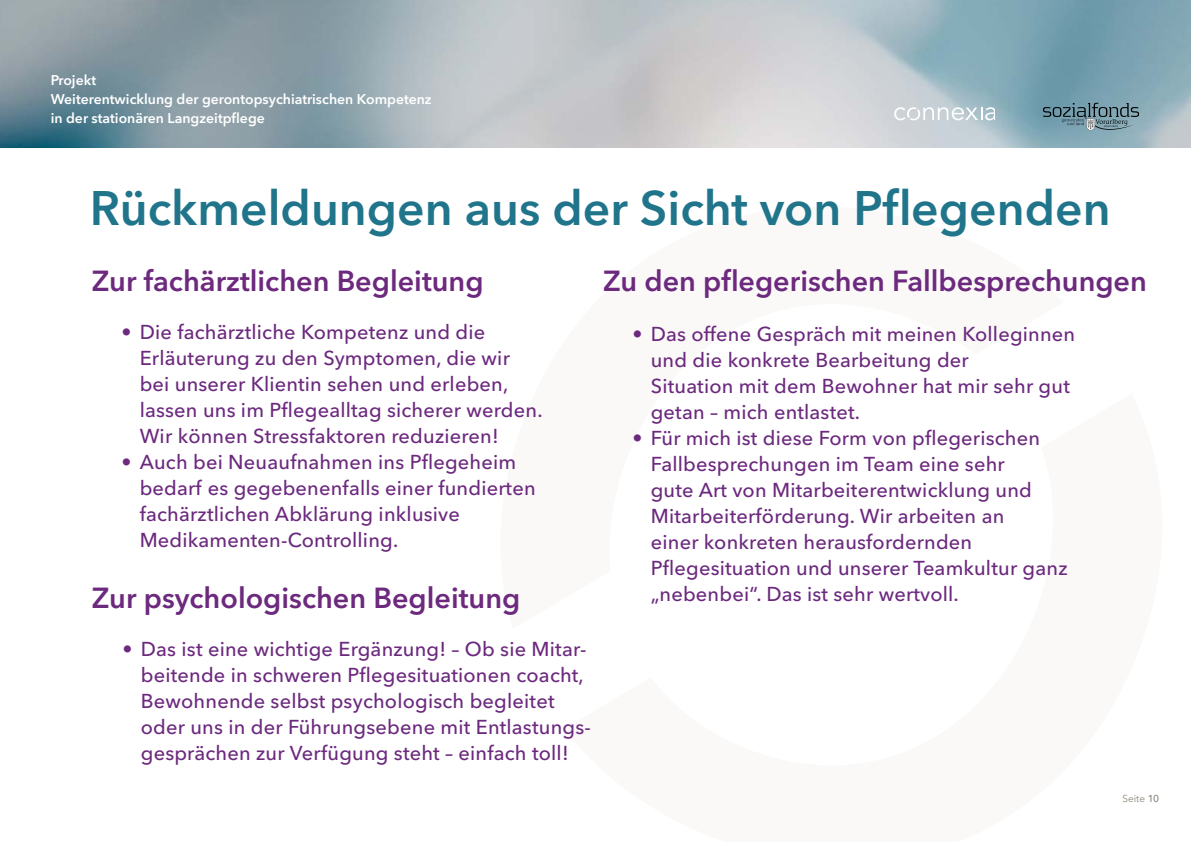
<style>
.page{position:relative;width:1191px;height:842px;background:#fff}
.page>*{position:absolute;margin:0;border:0;box-sizing:border-box;transform-origin:0 0}
.t1{font:600 48px "Avenir Next LT Pro";color:#20758b}
.t2{font:600 28.8px "Avenir Next LT Pro";color:#6c297e}
.t3{font:500 20px/26px "Avenir Next LT Pro";letter-spacing:.01em;color:#6c297e}
.t4{font:600 14px/19px "Avenir Next LT Pro";color:#fff}
.t5{font:10px "Avenir Next LT Pro";color:#8d867b}
.s1{font-weight:500}
</style>
<div class="page">
<img style="left:0;top:0;width:1191px;height:147px">
<svg style="left:894px;top:107px;width:100px;height:13px"></svg>
<svg style="left:1043px;top:103px;width:96px;height:27px;background:#698894"></svg>
<p class="t4" style="left:51px;top:71px;width:382px">Projekt<br>Weiterentwicklung der gerontopsychiatrischen Kompetenz in der stationären Langzeitpflege</p>
<h1 class="t1" style="left:90px;top:179px;width:1022px">Rückmeldungen aus der Sicht von Pflegenden</h1>
<h2 class="t2" style="left:92px;top:263px;width:393px">Zur fachärztlichen Begleitung</h2>
<p class="t3" style="left:140px;top:319px;width:404px;text-indent:-18px">• Die fachärztliche Kompetenz und die Erläuterung zu den Symptomen, die wir bei unserer Klientin sehen und erleben, lassen uns im Pflegealltag sicherer werden.<br>Wir können Stressfaktoren reduzieren!</p>
<p class="t3" style="left:140px;top:449px;width:397px;text-indent:-18px">• Auch bei Neuaufnahmen ins Pflegeheim bedarf es gegebenenfalls einer fundierten fachärztlichen Abklärung inklusive Medikamenten-Controlling.</p>
<h2 class="t2" style="left:92px;top:580px;width:430px">Zur psychologischen Begleitung</h2>
<p class="t3" style="left:141px;top:636px;width:451px;text-indent:-18px">• Das ist eine wichtige Ergänzung! – Ob sie Mitar&shy;beitende in schweren Pflegesituationen coacht, Bewohnende selbst psychologisch begleitet oder uns in der Führungsebene mit Entlastungs&shy;gesprächen zur Verfügung steht – einfach toll!</p>
<h2 class="t2" style="left:603px;top:263px;width:545px">Zu den pflegerischen Fallbesprechungen</h2>
<p class="t3" style="left:651px;top:321px;width:426px;text-indent:-18px">• Das offene Gespräch mit meinen Kolleginnen und die konkrete Bearbeitung der<br>Situation mit dem Bewohner hat mir sehr gut getan – mich entlastet.</p>
<p class="t3" style="left:651px;top:425px;width:418px;text-indent:-18px">• Für mich ist diese Form von pflegerischen Fallbesprechungen im Team eine sehr<br>gute Art von Mitarbeiterentwicklung und Mitarbeiterförderung. Wir arbeiten an<br>einer konkreten herausfordernden Pflegesituation und unserer Teamkultur ganz „nebenbei“. Das ist sehr wertvoll.</p>
<p class="t5" style="left:1122px;top:792px;width:38px">Seite <span class="s1">10</span></p>
</div>
